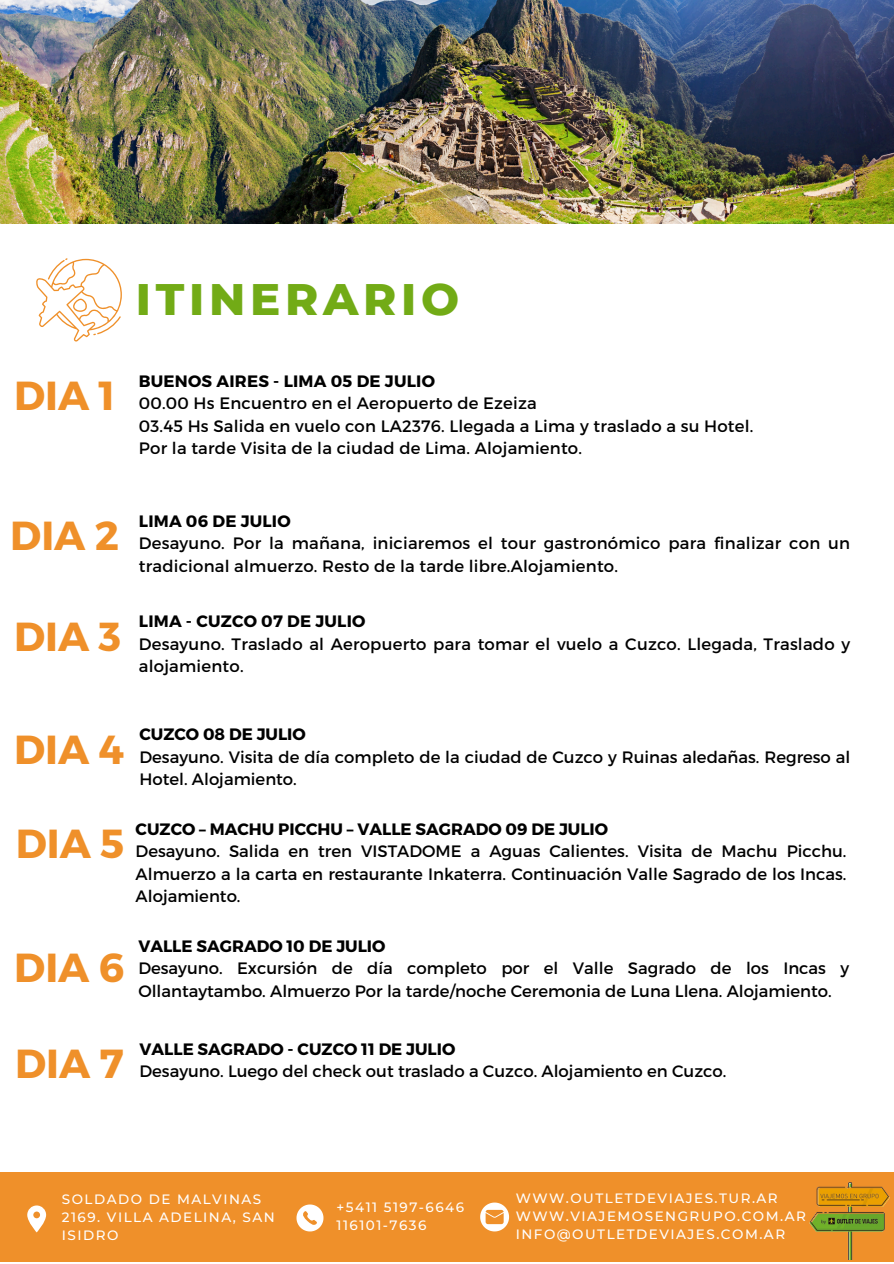
<style>
.page{position:relative;width:894px;height:1264px;background:#fff}
.page>*{position:absolute;margin:0;border:0;box-sizing:border-box;transform-origin:0 0}
.t1{font:800 45px "Montserrat";letter-spacing:.105em;color:#72ab16}
.t2{font:700 40.5px "Montserrat";color:#ef902a}
.t3{font:16.5px/22.5px "Montserrat";color:#000}
.t4{font:700 16.5px "Montserrat";color:#000}
.t5{font:500 13.5px/18px "Montserrat";letter-spacing:.11em;color:#fff}
.s1{font-weight:700}
</style>
<div class="page">
<img style="left:0;top:0;width:893px;height:224px">
<div style="left:0;top:1172px;width:893px;height:89px;background:#ef902a"></div>
<svg style="left:27px;top:1205px;width:19px;height:27px"></svg>
<svg style="left:480px;top:1202px;width:29px;height:29px"></svg>
<svg style="left:296px;top:1204px;width:27px;height:27px"></svg>
<svg style="left:36px;top:258px;width:86px;height:83px"></svg>
<img style="left:809px;top:1182px;width:81px;height:77px">
<h2 class="t1" style="left:136px;top:271px;width:325px">ITINERARIO</h2>
<h2 class="t2" style="left:14px;top:369px;width:103px">DIA 1</h2>
<h2 class="t3" style="left:139px;top:369px;width:616px"><span class="s1">BUENOS AIRES - LIMA 05 DE JULIO<br></span>00.00 Hs Encuentro en el Aeropuerto de Ezeiza<br>03.45 Hs Salida en vuelo con LA2376. Llegada a Lima y traslado a su Hotel.<br>Por la tarde Visita de la ciudad de Lima. Alojamiento.</h2>
<h2 class="t2" style="left:10px;top:509px;width:110px">DIA 2</h2>
<h3 class="t3" style="left:139px;top:508px;width:712px"><span class="s1">LIMA 06 DE JULIO<br></span>Desayuno. Por la mañana, iniciaremos el tour gastronómico para finalizar con un tradicional almuerzo. Resto de la tarde libre.Alojamiento.</h3>
<h3 class="t2" style="left:14px;top:610px;width:109px">DIA 3</h3>
<h3 class="t3" style="left:139px;top:609px;width:712px"><span class="s1">LIMA - CUZCO 07 DE JULIO<br></span>Desayuno. Traslado al Aeropuerto para tomar el vuelo a Cuzco. Llegada, Traslado y alojamiento.</h3>
<h2 class="t2" style="left:14px;top:722px;width:112px">DIA 4</h2>
<h3 class="t3" style="left:139px;top:722px;width:712px"><span class="s1">CUZCO 08 DE JULIO<br></span>Desayuno. Visita de día completo de la ciudad de Cuzco y Ruinas aledañas. Regreso al<br>Hotel. Alojamiento.</h3>
<p class="t2" style="left:16px;top:817px;width:110px">DIA 5</p>
<p class="t3" style="left:136px;top:816px;width:712px"><span class="s1">CUZCO – MACHU PICCHU – VALLE SAGRADO 09 DE JULIO<br></span>Desayuno. Salida en tren VISTADOME a Aguas Calientes. Visita de Machu Picchu.<br>Almuerzo a la carta en restaurante Inkaterra. Continuación Valle Sagrado de los Incas.<br>Alojamiento.</p>
<p class="t3" style="left:138px;top:933px;width:712px"><span class="s1">VALLE SAGRADO 10 DE JULIO<br></span>Desayuno. Excursión de día completo por el Valle Sagrado de los Incas y</p>
<p class="t2" style="left:14px;top:941px;width:112px">DIA 6</p>
<p class="t3" style="left:138px;top:978px;width:694px">Ollantaytambo. Almuerzo Por la tarde/noche Ceremonia de Luna Llena. Alojamiento.</p>
<p class="t2" style="left:15px;top:1037px;width:110px">DIA 7</p>
<p class="t4" style="left:139px;top:1037px;width:317px">VALLE SAGRADO - CUZCO 11 DE JULIO</p>
<p class="t3" style="left:139px;top:1059px;width:588px">Desayuno. Luego del check out traslado a Cuzco. Alojamiento en Cuzco.</p>
<h3 class="t5" style="left:62px;top:1190px;width:214px">SOLDADO DE MALVINAS<br>2169. VILLA ADELINA, SAN<br>ISIDRO</h3>
<h3 class="t5" style="left:336px;top:1198px;width:129px">+5411 5197-6646</h3>
<h3 class="t5" style="left:336px;top:1216px;width:91px">116101-7636</h3>
<p class="t5" style="left:515px;top:1189px;width:263px">WWW.OUTLETDEVIAJES.TUR.AR</p>
<h1 class="t5" style="left:515px;top:1207px;width:291px">WWW.VIAJEMOSENGRUPO.COM.AR</h1>
<h2 class="t5" style="left:515px;top:1225px;width:271px">INFO@OUTLETDEVIAJES.COM.AR</h2>
</div>
